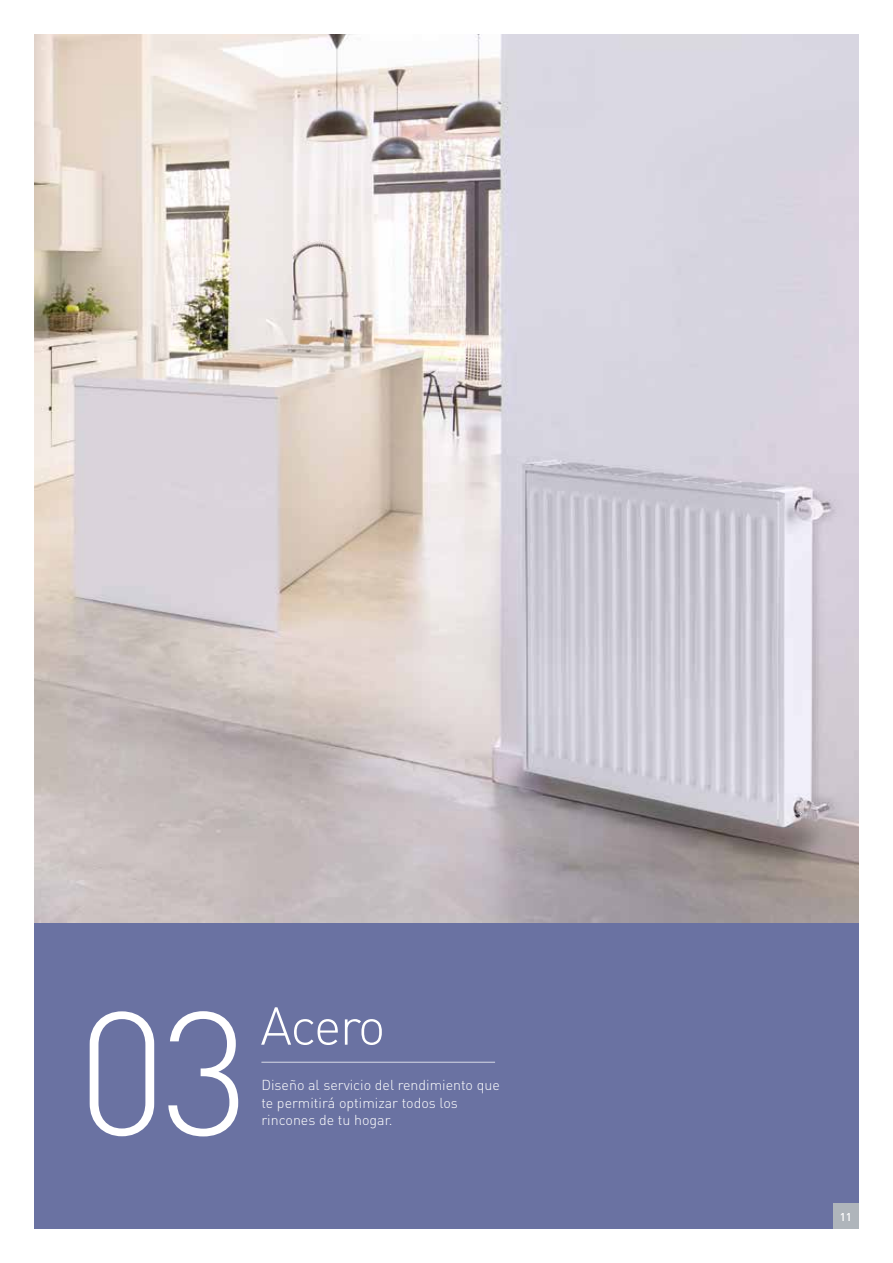
<style>
.page{position:relative;width:893px;height:1263px;background:#fff}
.page>*{position:absolute;margin:0;border:0;box-sizing:border-box;transform-origin:0 0}
.t1{font:300 172.5px "DIN";color:#fff}
.t2{font:300 52.5px "DIN";letter-spacing:-.04em;color:#fff}
.t3{font:300 14.25px/17.1px "DIN";color:#fff}
.t4{font:500 11.25px "DIN";color:#fff}
</style>
<div class="page">
<img style="left:34px;top:34px;width:825px;height:890px">
<div style="left:34px;top:924px;width:825px;height:305px;background:#6a72a2"></div>
<hr style="left:261px;top:1062px;width:234px;height:1px;background:#fff">
<div style="left:833px;top:1203px;width:26px;height:26px;background:#afb5bb"></div>
<h1 class="t1" style="left:78px;top:967px;width:174px">03</h1>
<h2 class="t2" style="left:260px;top:993px;width:127px">Acero</h2>
<p class="t3" style="left:261px;top:1076px;width:240px">Diseño al servicio del rendimiento que te permitirá optimizar todos los rincones de tu hogar.</p>
<p class="t4" style="left:840px;top:1209px;width:13px">11</p>
</div>
